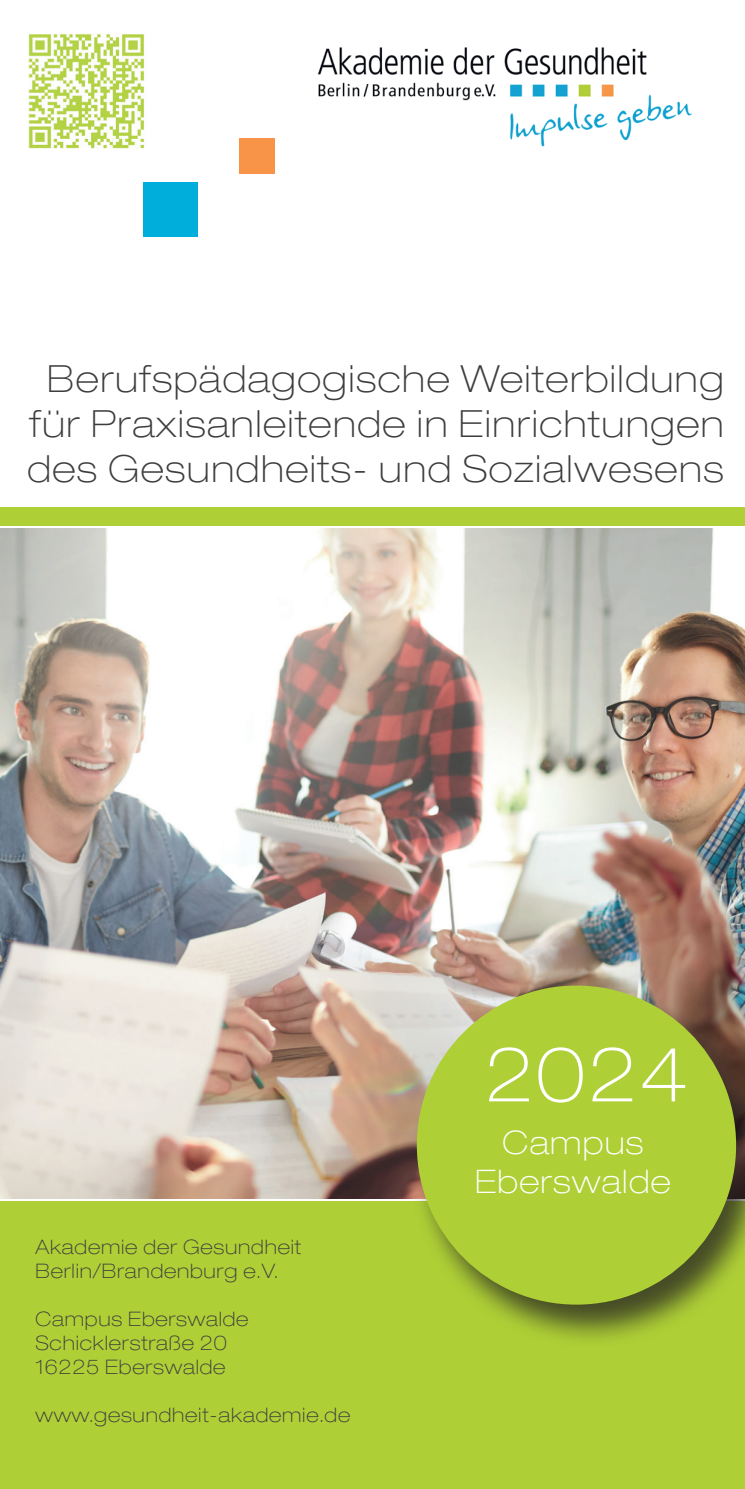
<style>
.page{position:relative;width:745px;height:1489px;background:#fff}
.page>*{position:absolute;margin:0;border:0;box-sizing:border-box;transform-origin:0 0}
.Jahr{font:100 expanded 75px "Helvetica Neue LT Std";color:#fff}
.Titel{font:100 expanded 37.5px/45px "Helvetica Neue LT Std";letter-spacing:.04em;color:#3d3d3d}
.Campus{font:100 expanded 32.5px "Helvetica Neue LT Std";letter-spacing:.04em;color:#fff}
.Tabelle_Spalte_Datum{font:100 expanded 20px/24px "Helvetica Neue LT Std";letter-spacing:.04em;color:#3d3d3d}
</style>
<div class="page">
<img style="left:317px;top:47px;width:376px;height:100px">
<img style="left:28px;top:33px;width:117px;height:116px">
<div style="left:0;top:507px;width:744px;height:18px;background:#aed036"></div>
<img style="left:0;top:528px;width:744px;height:670px">
<div style="left:0;top:1201px;width:744px;height:287px;background:#aed036"></div>
<div style="left:408px;top:982px;width:336px;height:365px;background:#231f20;opacity:.75"></div>
<div style="left:416px;top:985px;width:319px;height:319px;background:#aed036;border-radius:50%"></div>
<div style="left:143px;top:182px;width:54px;height:54px;background:#00aedc"></div>
<div style="left:239px;top:138px;width:36px;height:36px;background:#f79447"></div>
<p class="Titel" style="left:47px;top:356px;width:677px">Berufspädagogische Weiterbildung</p>
<p class="Titel" style="left:27px;top:401px;width:697px">für Praxisanleitende in Einrichtungen des Gesundheits- und Sozialwesens</p>
<p class="Tabelle_Spalte_Datum" style="left:35px;top:1234px;width:267px">Akademie der Gesundheit<br>Berlin/Brandenburg e.V.</p>
<p class="Tabelle_Spalte_Datum" style="left:35px;top:1306px;width:214px">Campus Eberswalde</p>
<p class="Tabelle_Spalte_Datum" style="left:35px;top:1330px;width:192px">Schicklerstraße 20</p>
<p class="Tabelle_Spalte_Datum" style="left:35px;top:1354px;width:191px">16225 Eberswalde</p>
<p class="Tabelle_Spalte_Datum" style="left:35px;top:1402px;width:316px">www.gesundheit-akademie.de</p>
<p class="Jahr" style="left:484px;top:1030px;width:205px">2024</p>
<p class="Campus" style="left:502px;top:1123px;width:142px">Campus</p>
<p class="Campus" style="left:475px;top:1162px;width:197px">Eberswalde</p>
</div>
